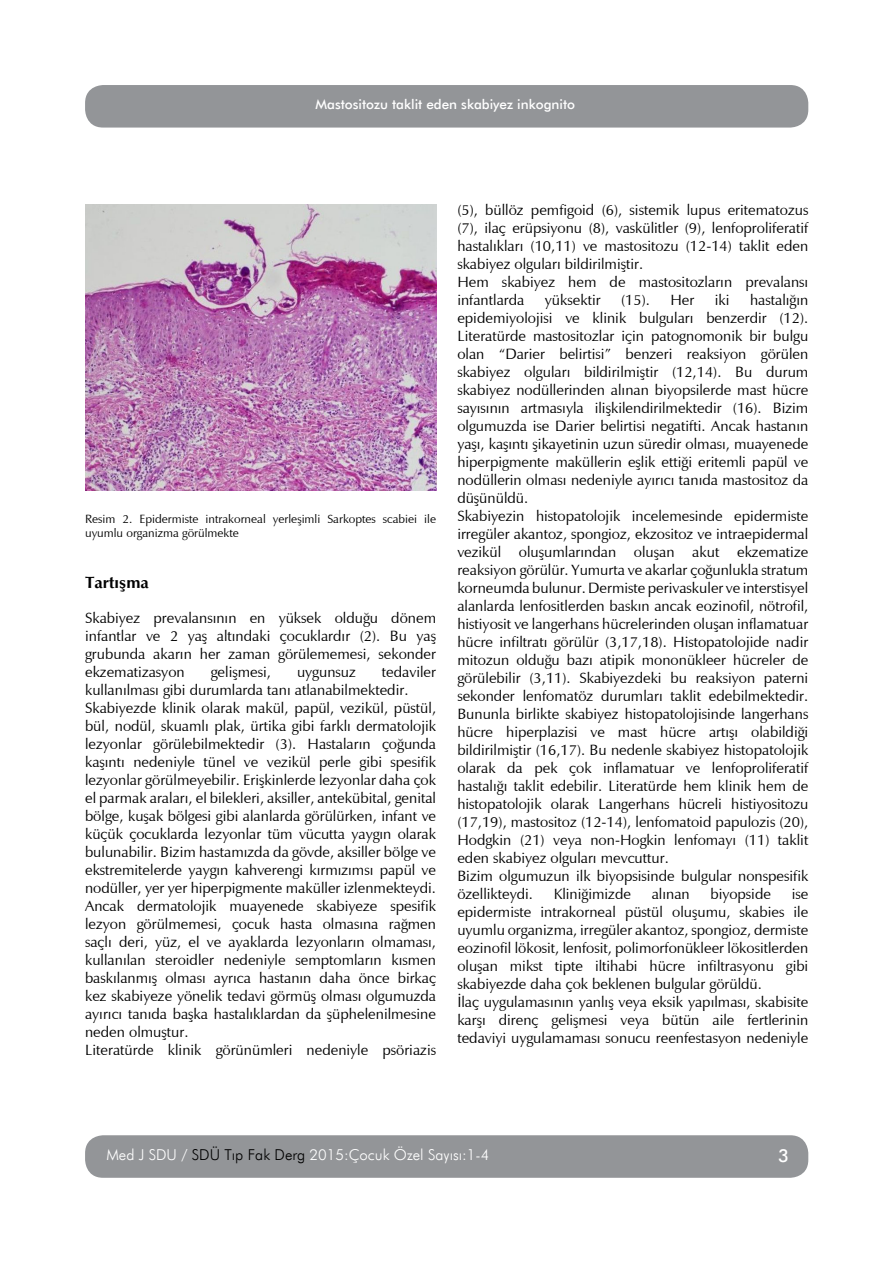
<style>
.page{position:relative;width:893px;height:1263px;background:#fff}
.page>*{position:absolute;margin:0;border:0;box-sizing:border-box;transform-origin:0 0}
.t1{font:500 18px "Futura BT";color:#fff}
.t2{font:700 16.5px "Zapf Humanist 601 BT";color:#000}
.t3{font:15px/18px "Zapf Humanist 601 BT";color:#000}
.t4{font:300 15px "Futura BT";color:#fff}
.t5{font:500 13.5px "Futura BT";color:#fff}
.t6{font:12px/14.4px "Zapf Humanist 601 BT";color:#000}
.s1{color:#000}
</style>
<div class="page">
<div style="left:85px;top:85px;width:723px;height:43px;background:#939598;border-radius:18px"></div>
<div style="left:85px;top:1135px;width:723px;height:43px;background:#939598;border-radius:18px"></div>
<img style="left:85px;top:204px;width:351px;height:286px">
<p class="t5" style="left:315px;top:96px;width:261px">Mastositozu taklit eden skabiyez inkognito</p>
<p class="t6" style="left:85px;top:511px;width:352px">Resim 2. Epidermiste intrakorneal yerleşimli Sarkoptes scabiei ile uyumlu organizma görülmekte</p>
<p class="t2" style="left:85px;top:572px;width:65px">Tartışma</p>
<p class="t3" style="left:85px;top:609px;width:352px;text-align:justify">Skabiyez prevalansının en yüksek olduğu dönem infantlar ve 2 yaş altındaki çocuklardır (2). Bu yaş grubunda akarın her zaman görülememesi, sekonder ekzematizasyon</p>
<p class="t3" style="left:85px;top:663px;width:352px;text-indent:297px">tedaviler kullanılması gibi durumlarda tanı atlanabilmektedir.<br>Skabiyezde klinik olarak makül, papül, vezikül, püstül, bül, nodül, skuamlı plak, ürtika gibi farklı dermatolojik lezyonlar görülebilmektedir (3). Hastaların çoğunda kaşıntı nedeniyle tünel ve vezikül perle gibi spesifik lezyonlar görülmeyebilir. Erişkinlerde lezyonlar daha çok el parmak araları, el bilekleri, aksiller, antekübital, genital bölge, kuşak bölgesi gibi alanlarda görülürken, infant ve küçük çocuklarda lezyonlar tüm vücutta yaygın olarak bulunabilir. Bizim hastamızda da gövde, aksiller bölge ve ekstremitelerde yaygın kahverengi kırmızımsı papül ve nodüller, yer yer hiperpigmente maküller izlenmekteydi.<br>Ancak dermatolojik muayenede skabiyeze spesifik lezyon görülmemesi, çocuk hasta olmasına rağmen saçlı deri, yüz, el ve ayaklarda lezyonların olmaması, kullanılan steroidler nedeniyle semptomların kısmen baskılanmış olması ayrıca hastanın daha önce birkaç kez skabiyeze yönelik tedavi görmüş olması olgumuzda ayırıcı tanıda başka hastalıklardan da şüphelenilmesine neden olmuştur.<br>Literatürde klinik görünümleri nedeniyle psöriazis</p>
<p class="t3" style="left:211px;top:663px;width:62px">gelişmesi,</p>
<p class="t3" style="left:297px;top:663px;width:60px">uygunsuz</p>
<p class="t3" style="left:457px;top:201px;width:352px">(5), büllöz pemfigoid (6), sistemik lupus eritematozus (7), ilaç erüpsiyonu (8), vaskülitler (9), lenfoproliferatif hastalıkları (10,11) ve mastositozu (12-14) taklit eden skabiyez olguları bildirilmiştir.<br>Hem skabiyez hem de mastositozların prevalansı infantlarda</p>
<p class="t3" style="left:457px;top:291px;width:352px;text-indent:293px">hastalığın epidemiyolojisi ve klinik bulguları benzerdir (12).<br>Literatürde mastositozlar için patognomonik bir bulgu olan “Darier belirtisi” benzeri reaksiyon görülen skabiyez olguları bildirilmiştir (12,14). Bu durum skabiyez nodüllerinden alınan biyopsilerde mast hücre sayısının artmasıyla ilişkilendirilmektedir (16). Bizim olgumuzda ise Darier belirtisi negatifti. Ancak hastanın yaşı, kaşıntı şikayetinin uzun süredir olması, muayenede hiperpigmente maküllerin eşlik ettiği eritemli papül ve nodüllerin olması nedeniyle ayırıcı tanıda mastositoz da düşünüldü.<br>Skabiyezin histopatolojik incelemesinde epidermiste irregüler akantoz, spongioz, ekzositoz ve intraepidermal vezikül oluşumlarından oluşan akut ekzematize reaksiyon görülür. Yumurta ve akarlar çoğunlukla stratum korneumda bulunur. Dermiste perivaskuler ve interstisyel alanlarda lenfositlerden baskın ancak eozinofil, nötrofil, histiyosit ve langerhans hücrelerinden oluşan inflamatuar hücre infiltratı görülür (3,17,18). Histopatolojide nadir mitozun olduğu bazı atipik mononükleer hücreler de görülebilir (3,11). Skabiyezdeki bu reaksiyon paterni sekonder lenfomatöz durumları taklit edebilmektedir.<br>Bununla birlikte skabiyez histopatolojisinde langerhans hücre hiperplazisi ve mast hücre artışı olabildiği bildirilmiştir (16,17). Bu nedenle skabiyez histopatolojik olarak da pek çok inflamatuar ve lenfoproliferatif hastalığı taklit edebilir. Literatürde hem klinik hem de histopatolojik olarak Langerhans hücreli histiyositozu (17,19), mastositoz (12-14), lenfomatoid papulozis (20), Hodgkin (21) veya non-Hogkin lenfomayı (11) taklit eden skabiyez olguları mevcuttur.<br>Bizim olgumuzun ilk biyopsisinde bulgular nonspesifik özellikteydi.</p>
<p class="t3" style="left:545px;top:291px;width:57px">yüksektir</p>
<p class="t3" style="left:621px;top:291px;width:30px">(15).</p>
<p class="t3" style="left:670px;top:291px;width:25px">Her</p>
<p class="t3" style="left:714px;top:291px;width:16px">iki</p>
<p class="t3" style="left:553px;top:885px;width:79px">Kliniğimizde</p>
<p class="t3" style="left:651px;top:885px;width:40px">alınan</p>
<p class="t3" style="left:710px;top:885px;width:62px">biyopside</p>
<p class="t3" style="left:457px;top:885px;width:352px;text-indent:334px">ise epidermiste intrakorneal püstül oluşumu, skabies ile uyumlu organizma, irregüler akantoz, spongioz, dermiste eozinofil lökosit, lenfosit, polimorfonükleer lökositlerden oluşan mikst tipte iltihabi hücre infiltrasyonu gibi skabiyezde daha çok beklenen bulgular görüldü.<br>İlaç uygulamasının yanlış veya eksik yapılması, skabisite karşı direnç gelişmesi veya bütün aile fertlerinin tedaviyi uygulamaması sonucu reenfestasyon nedeniyle</p>
<p class="t4" style="left:106px;top:1146px;width:384px">Med J SDU / <span class="s1">SDÜ Tıp Fak Derg</span> 2015:Çocuk Özel Sayısı:1-4</p>
<p class="t1" style="left:778px;top:1145px;width:12px">3</p>
</div>
